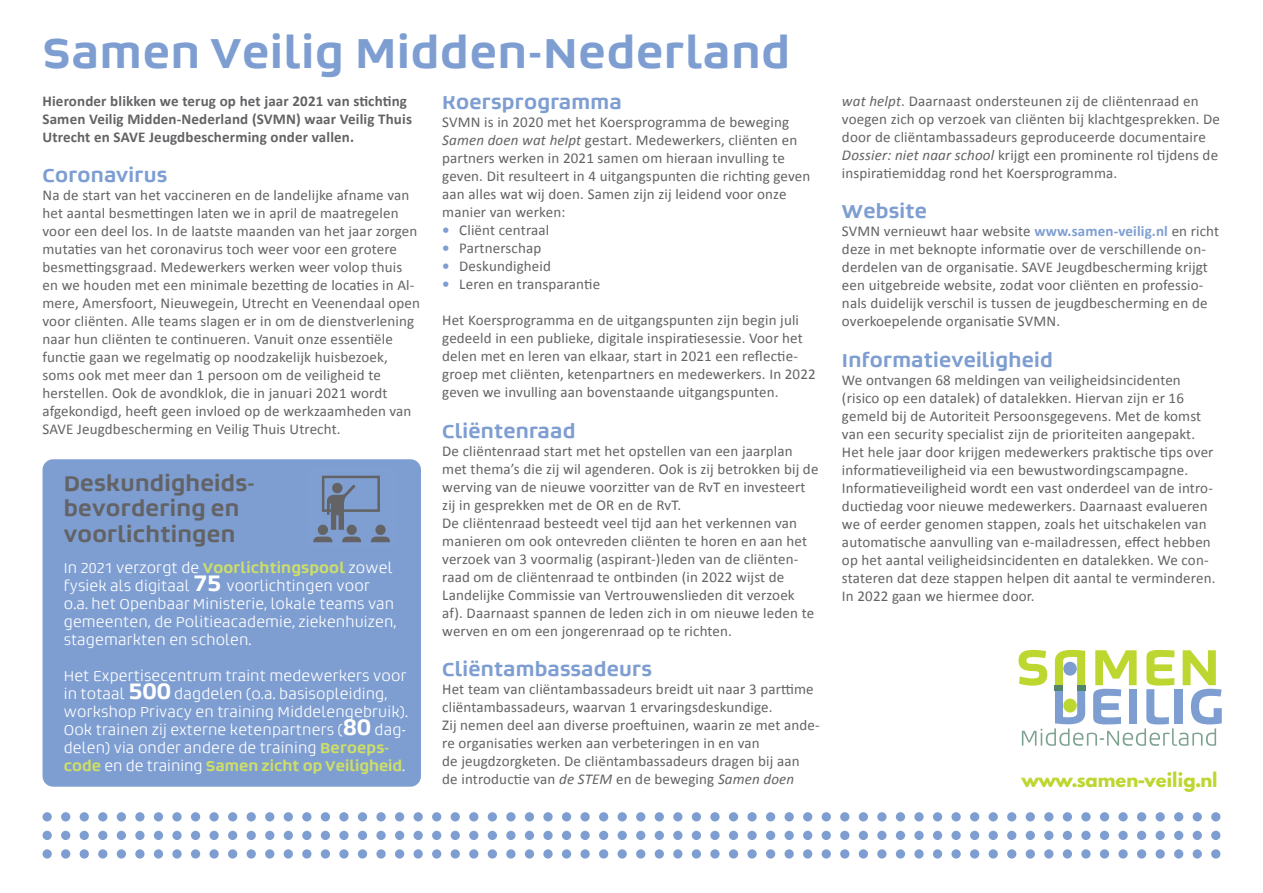
<style>
.page{position:relative;width:1263px;height:893px;background:#fff}
.page>*{position:absolute;margin:0;border:0;box-sizing:border-box;transform-origin:0 0}
.t1{font:700 42px "Bruum FYW01";letter-spacing:.02em;color:#7e9ed2}
.t2{font:700 21px/25.2px "Bruum FYW01";letter-spacing:.01em;color:#636366}
.t3{font:700 18.75px "Bruum FYW01";letter-spacing:.01em;color:#7e9ed2}
.t4{font:700 18px "League Spartan";color:#bed630}
.t5{font:15px/18px "Calibri";letter-spacing:.01em;color:#636366}
.t6{font:700 15px/18px "Calibri";letter-spacing:.01em;color:#636366}
.t7{font:300 14.25px/18px "Bruum FYW01";letter-spacing:.01em;color:#fff}
.s1{font-weight:700;color:#cede67}
.s2{font-weight:700;font-size:22.5px}
.s3{font-style:italic}
.s4{font-weight:700;color:#7e9ed2}
</style>
<div class="page">
<svg style="left:43px;top:812px;width:1177px;height:46px"></svg>
<div style="left:43px;top:459px;width:378px;height:328px;background:#7e9ed2;border-radius:11px"></div>
<img style="left:313px;top:475px;width:77px;height:68px">
<svg style="left:1018px;top:650px;width:204px;height:96px"></svg>
<p class="t1" style="left:43px;top:26px;width:749px">Samen Veilig Midden-Nederland</p>
<p class="t6" style="left:43px;top:92px;width:371px">Hieronder blikken we terug op het jaar 2021 van stichting<br>Samen Veilig Midden-Nederland (SVMN) waar Veilig Thuis<br>Utrecht en SAVE Jeugdbescherming onder vallen.</p>
<p class="t3" style="left:43px;top:164px;width:126px">Coronavirus</p>
<p class="t5" style="left:43px;top:186px;width:379px">Na de start van het vaccineren en de landelijke afname van het aantal besmettingen laten we in april de maatregelen voor een deel los. In de laatste maanden van het jaar zorgen mutaties van het coronavirus toch weer voor een grotere besmettingsgraad. Medewerkers werken weer volop thuis en we houden met een minimale bezetting de locaties in Al&shy;mere, Amersfoort, Nieuwegein, Utrecht en Veenendaal open voor cliënten. Alle teams slagen er in om de dienstverlening naar hun cliënten te continueren. Vanuit onze essentiële functie gaan we regelmatig op noodzakelijk huisbezoek, soms ook met meer dan 1 persoon om de veiligheid te herstellen. Ook de avondklok, die in januari 2021 wordt afgekondigd, heeft geen invloed op de werkzaamheden van SAVE Jeugdbescherming en Veilig Thuis Utrecht.</p>
<p class="t2" style="left:64px;top:471px;width:190px">Deskundigheids&shy;bevordering en voorlichtingen</p>
<p class="t7" style="left:64px;top:558px;width:334px">In 2021 verzorgt de <span class="s1">Voorlichtingspool</span> zowel fysiek als digitaal <span class="s2">75</span> voorlichtingen voor o.a. het Openbaar Ministerie, lokale teams van gemeenten, de Politieacademie, ziekenhuizen, stagemarkten en scholen.</p>
<p class="t7" style="left:64px;top:666px;width:346px">Het Expertisecentrum traint medewerkers voor in totaal <span class="s2">500</span> dagdelen (o.a. basisopleiding, workshop Privacy en training Middelengebruik).<br>Ook trainen zij externe ketenpartners (<span class="s2">80</span> dag&shy;delen) via onder andere de training <span class="s1">Beroeps&shy;code</span> en de training <span class="s1">Samen zicht op Veiligheid</span>.</p>
<p class="t3" style="left:442px;top:91px;width:181px">Koersprogramma</p>
<p class="t5" style="left:442px;top:113px;width:370px">SVMN is in 2020 met het Koersprogramma de beweging <span class="s3">Samen doen wat helpt</span> gestart. Medewerkers, cliënten en partners werken in 2021 samen om hieraan invulling te geven. Dit resulteert in 4 uitgangspunten die richting geven aan alles wat wij doen. Samen zijn zij leidend voor onze manier van werken:</p>
<p class="t5" style="left:442px;top:221px;width:108px"><span class="s4">•</span> Cliënt centraal</p>
<p class="t5" style="left:442px;top:239px;width:100px"><span class="s4">•</span> Partnerschap</p>
<p class="t5" style="left:442px;top:257px;width:110px"><span class="s4">•</span> Deskundigheid</p>
<p class="t5" style="left:442px;top:275px;width:159px"><span class="s4">•</span> Leren en transparantie</p>
<p class="t5" style="left:442px;top:311px;width:375px">Het Koersprogramma en de uitgangspunten zijn begin juli gedeeld in een publieke, digitale inspiratiesessie. Voor het delen met en leren van elkaar, start in 2021 een reflectie&shy;groep met cliënten, ketenpartners en medewerkers. In 2022 geven we invulling aan bovenstaande uitgangspunten.</p>
<p class="t3" style="left:442px;top:419px;width:135px">Cliëntenraad</p>
<p class="t5" style="left:442px;top:442px;width:378px">De cliëntenraad start met het opstellen van een jaarplan met thema’s die zij wil agenderen. Ook is zij betrokken bij de werving van de nieuwe voorzitter van de RvT en investeert zij in gesprekken met de OR en de RvT.<br>De cliëntenraad besteedt veel tijd aan het verkennen van manieren om ook ontevreden cliënten te horen en aan het verzoek van 3 voormalig (aspirant-)leden van de cliënten&shy;raad om de cliëntenraad te ontbinden (in 2022 wijst de Landelijke Commissie van Vertrouwenslieden dit verzoek af). Daarnaast spannen de leden zich in om nieuwe leden te werven en om een jongerenraad op te richten.</p>
<p class="t3" style="left:442px;top:658px;width:211px">Cliëntambassadeurs</p>
<p class="t5" style="left:442px;top:680px;width:379px">Het team van cliëntambassadeurs breidt uit naar 3 parttime cliëntambassadeurs, waarvan 1 ervaringsdeskundige.<br>Zij nemen deel aan diverse proeftuinen, waarin ze met ande&shy;re organisaties werken aan verbeteringen in en van<br>de jeugdzorgketen. De cliëntambassadeurs dragen bij aan<br>de introductie van <span class="s3">de STEM</span> en de beweging <span class="s3">Samen doen</span></p>
<p class="t5" style="left:842px;top:92px;width:380px"><span class="s3">wat helpt</span>. Daarnaast ondersteunen zij de cliëntenraad en voegen zich op verzoek van cliënten bij klachtgesprekken. De door de cliëntambassadeurs geproduceerde documentaire <span class="s3">Dossier: niet naar school</span> krijgt een prominente rol tijdens de inspiratiemiddag rond het Koersprogramma.</p>
<p class="t3" style="left:842px;top:200px;width:86px">Website</p>
<p class="t5" style="left:842px;top:222px;width:379px">SVMN vernieuwt haar website <span class="s4">www.samen-veilig.nl</span> en richt deze in met beknopte informatie over de verschillende on&shy;derdelen van de organisatie. SAVE Jeugdbescherming krijgt een uitgebreide website, zodat voor cliënten en professio&shy;nals duidelijk verschil is tussen de jeugdbescherming en de overkoepelende organisatie SVMN.</p>
<p class="t3" style="left:842px;top:348px;width:212px">Informatieveiligheid</p>
<p class="t5" style="left:842px;top:371px;width:375px">We ontvangen 68 meldingen van veiligheidsincidenten (risico op een datalek) of datalekken. Hiervan zijn er 16 gemeld bij de Autoriteit Persoonsgegevens. Met de komst van een security specialist zijn de prioriteiten aangepakt.<br>Het hele jaar door krijgen medewerkers praktische tips over informatieveiligheid via een bewustwordingscampagne.<br>Informatieveiligheid wordt een vast onderdeel van de intro&shy;ductiedag voor nieuwe medewerkers. Daarnaast evalueren we of eerder genomen stappen, zoals het uitschakelen van automatische aanvulling van e-mailadressen, effect hebben op het aantal veiligheidsincidenten en datalekken. We con&shy;stateren dat deze stappen helpen dit aantal te verminderen.<br>In 2022 gaan we hiermee door.</p>
<p class="t4" style="left:1021px;top:765px;width:198px">www.samen-veilig.nl</p>
</div>
